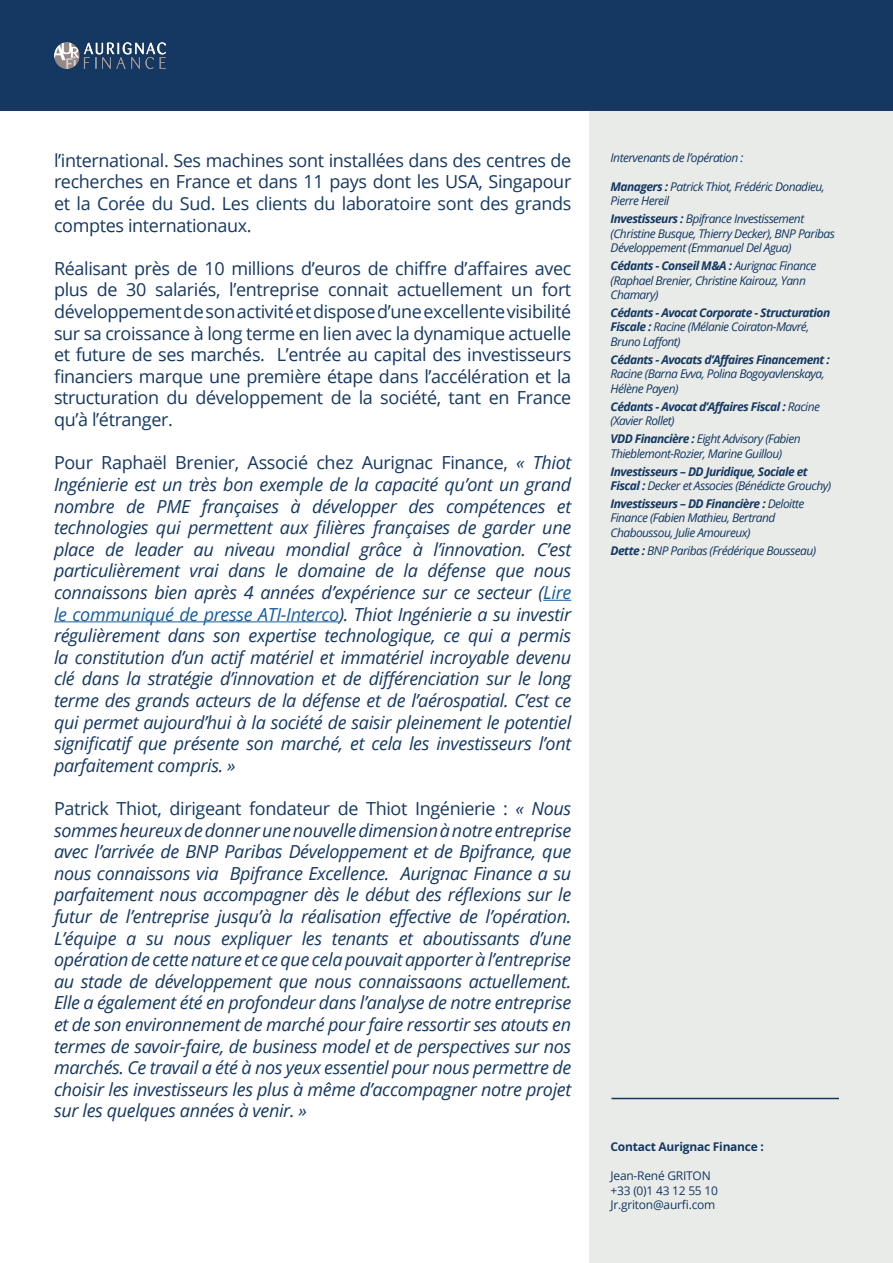
<style>
.page{position:relative;width:893px;height:1263px;background:#fff}
.page>*{position:absolute;margin:0;border:0;box-sizing:border-box;transform-origin:0 0}
.t1{font:italic 18px/21.6px "Open Sans";letter-spacing:-.02em;color:#153862;text-align:justify}
.t2{font:18px/21.6px "Open Sans";letter-spacing:-.02em;color:#153862;text-align:justify}
.t3{font:italic 12px/14.4px "Open Sans";letter-spacing:-.045em;color:#153862}
.t4{font:italic 700 12px/14.4px "Open Sans";letter-spacing:-.045em;color:#153862}
.t5{font:12px "Open Sans";letter-spacing:-.02em;color:#153862}
.t6{font:700 12px "Open Sans";letter-spacing:-.02em;color:#153862}
.s1{font-style:normal}
.s2{color:#175d9e}
.s3{font-weight:700}
.s4{font-weight:400}
</style>
<div class="page">
<div style="left:589px;top:111px;width:304px;height:1152px;background:#e8ebe8"></div>
<div style="left:0;top:0;width:893px;height:111px;background:#153862"></div>
<img style="left:54px;top:43px;width:111px;height:25px">
<hr style="left:611px;top:1098px;width:228px;height:1px;background:#143760">
<svg style="left:543px;top:600px;width:28px;height:1px"></svg>
<hr style="left:54px;top:621px;width:285px;height:1px;background:#175d9e">
<p class="t2" style="left:54px;top:149px;width:519px">l’international. Ses machines sont installées dans des centres de recherches en France et dans 11 pays dont les USA, Singapour et la Corée du Sud. Les clients du laboratoire sont des grands comptes internationaux.</p>
<p class="t2" style="left:54px;top:257px;width:519px">Réalisant près de 10 millions d’euros de chiffre d’affaires avec plus de 30 salariés, l’entreprise connait actuellement un fort développement de son activité et dispose d’une excellente visibilité sur sa croissance à long terme en lien avec la dynamique actuelle et future de ses marchés. L’entrée au capital des investisseurs financiers marque une première étape dans l’accélération et la structuration du développement de la société, tant en France qu’à l’étranger.</p>
<p class="t1" style="left:54px;top:451px;width:519px"><span class="s1">Pour Raphaël Brenier, Associé chez Aurignac Finance,</span> « Thiot Ingénierie est un très bon exemple de la capacité qu’ont un grand nombre de PME françaises à développer des compétences et technologies qui permettent aux filières françaises de garder une place de leader au niveau mondial grâce à l’innovation. C’est particulièrement vrai dans le domaine de la défense que nous connaissons bien après 4 années d’expérience sur ce secteur (<span class="s2">Lire le communiqué de presse ATI-Interco</span>). Thiot Ingénierie a su investir régulièrement dans son expertise technologique, ce qui a permis la constitution d’un actif matériel et immatériel incroyable devenu clé dans la stratégie d’innovation et de différenciation sur le long terme des grands acteurs de la défense et de l’aérospatial. C’est ce qui permet aujourd’hui à la société de saisir pleinement le potentiel significatif que présente son marché, et cela les investisseurs l’ont parfaitement compris. »</p>
<p class="t1" style="left:54px;top:797px;width:519px"><span class="s1">Patrick Thiot, dirigeant fondateur de Thiot Ingénierie :</span> « Nous sommes heureux de donner une nouvelle dimension à notre entreprise avec l’arrivée de BNP Paribas Développement et de Bpifrance, que nous connaissons via Bpifrance Excellence. Aurignac Finance a su parfaitement nous accompagner dès le début des réflexions sur le futur de l’entreprise jusqu’à la réalisation effective de l’opération.<br>L’équipe a su nous expliquer les tenants et aboutissants d’une opération de cette nature et ce que cela pouvait apporter à l’entreprise au stade de développement que nous connaissaons actuellement.<br>Elle a également été en profondeur dans l’analyse de notre entreprise et de son environnement de marché pour faire ressortir ses atouts en termes de savoir-faire, de business model et de perspectives sur nos marchés. Ce travail a été à nos yeux essentiel pour nous permettre de choisir les investisseurs les plus à même d’accompagner notre projet sur les quelques années à venir. »</p>
<p class="t3" style="left:611px;top:150px;width:134px">Intervenants de l’opération :</p>
<p class="t3" style="left:611px;top:179px;width:216px"><span class="s3">Managers :</span> Patrick Thiot, Frédéric Donadieu,<br>Pierre Hereil</p>
<p class="t3" style="left:611px;top:212px;width:226px"><span class="s3">Investisseurs :</span> Bpifrance Investissement (Christine Busque, Thierry Decker), BNP Paribas<br>Développement (Emmanuel Del Agua)</p>
<p class="t3" style="left:611px;top:258px;width:207px"><span class="s3">Cédants - Conseil M&amp;A :</span> Aurignac Finance (Raphael Brenier, Christine Kairouz, Yann<br>Chamary)</p>
<p class="t4" style="left:611px;top:305px;width:221px">Cédants - Avocat Corporate - Structuration<br>Fiscale : <span class="s4">Racine (Mélanie Coiraton-Mavré,<br>Bruno Laffont)</span></p>
<p class="t3" style="left:611px;top:352px;width:221px"><span class="s3">Cédants - Avocats d’Affaires Financement :<br></span>Racine (Barna Evva, Polina Bogoyavlenskaya,<br>Hélène Payen)</p>
<p class="t4" style="left:611px;top:399px;width:211px">Cédants - Avocat d’Affaires Fiscal : <span class="s4">Racine (Xavier Rollet)</span></p>
<p class="t3" style="left:611px;top:431px;width:192px"><span class="s3">VDD Financière :</span> Eight Advisory (Fabien<br>Thieblemont-Rozier, Marine Guillou)</p>
<p class="t4" style="left:611px;top:464px;width:222px">Investisseurs – DD Juridique, Sociale et<br>Fiscal : <span class="s4">Decker et Associes (Bénédicte Grouchy)</span></p>
<p class="t3" style="left:611px;top:496px;width:195px"><span class="s3">Investisseurs – DD Financière :</span> Deloitte<br>Finance (Fabien Mathieu, Bertrand<br>Chaboussou, Julie Amoureux)</p>
<p class="t3" style="left:611px;top:543px;width:207px"><span class="s3">Dette :</span> BNP Paribas (Frédérique Bousseau)</p>
<p class="t6" style="left:611px;top:1138px;width:155px">Contact Aurignac Finance :</p>
<p class="t5" style="left:611px;top:1167px;width:102px">Jean-René GRITON</p>
<p class="t5" style="left:611px;top:1182px;width:109px">+33 (0)1 43 12 55 10</p>
<p class="t5" style="left:611px;top:1196px;width:106px">Jr.griton@aurfi.com</p>
</div>
